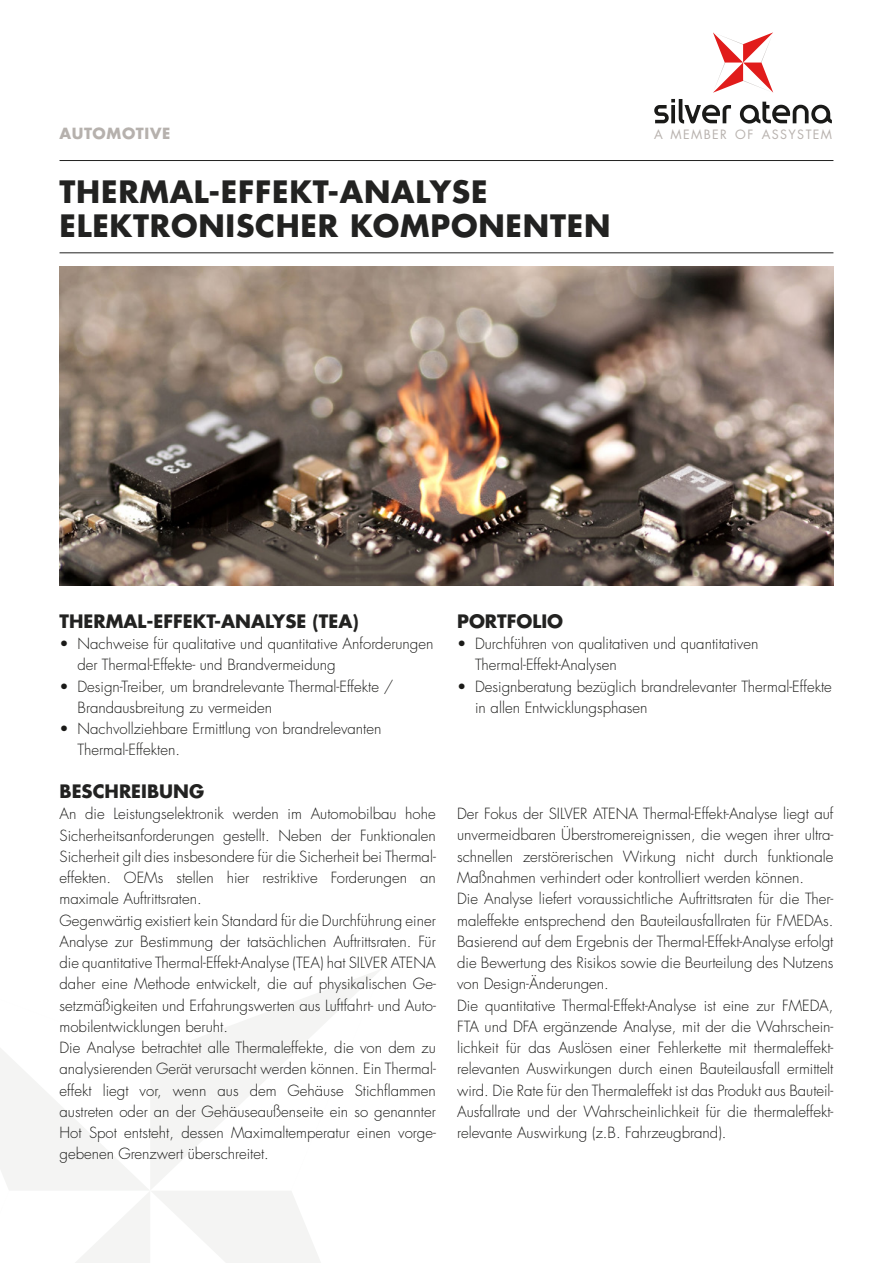
<style>
.page{position:relative;width:893px;height:1263px;background:#fff}
.page>*{position:absolute;margin:0;border:0;box-sizing:border-box;transform-origin:0 0}
.t1{font:700 30px/34.5px "Futura LT Pro";letter-spacing:.025em;color:#222221}
.t2{font:700 18px "Futura Std";color:#222221}
.t3{font:300 15px/21.3px "Futura LT Pro";color:#1a1a18}
.t4{font:700 15px "Futura LT Pro";letter-spacing:.05em;color:#b6b1ad}
.t5{font:12.45px "Futura Std";letter-spacing:.11em;color:#b8b2ae}
</style>
<div class="page">
<svg style="left:0;top:970px;width:380px;height:293px"></svg>
<img style="left:60px;top:266px;width:773px;height:319px">
<hr style="left:60px;top:160px;width:773px;height:1px;background:#222221">
<hr style="left:60px;top:253px;width:773px;height:1px;background:#222221">
<svg style="left:713px;top:32px;width:60px;height:61px"></svg>
<svg style="left:654px;top:99px;width:77px;height:25px"></svg>
<svg style="left:740px;top:102px;width:92px;height:22px"></svg>
<p class="t4" style="left:60px;top:122px;width:112px">AUTOMOTIVE</p>
<h1 class="t1" style="left:60px;top:173px;width:552px">THERMAL-EFFEKT-ANALYSE<br>ELEKTRONISCHER KOMPONENTEN</h1>
<p class="t5" style="left:654px;top:126px;width:179px">A MEMBER OF ASSYSTEM</p>
<p class="t2" style="left:60px;top:609px;width:301px">THERMAL-EFFEKT-ANALYSE (TEA)</p>
<p class="t3" style="left:78px;top:633px;width:357px;text-indent:-18px">• Nachweise für qualitative und quantitative Anforderungen der Thermal-Effekte- und Brandvermeidung</p>
<p class="t3" style="left:78px;top:676px;width:317px;text-indent:-18px">• Design-Treiber, um brandrelevante Thermal-Effekte /<br>Brandausbreitung zu vermeiden</p>
<p class="t3" style="left:78px;top:718px;width:305px;text-indent:-18px">• Nachvollziehbare Ermittlung von brandrelevanten<br>Thermal-Effekten.</p>
<p class="t2" style="left:60px;top:779px;width:146px">BESCHREIBUNG</p>
<p class="t3" style="left:60px;top:803px;width:378px">An die Leistungselektronik werden im Automobilbau hohe Sicherheitsanforderungen gestellt. Neben der Funktionalen Sicherheit gilt dies insbesondere für die Sicherheit bei Thermal&shy;effekten. OEMs stellen hier restriktive Forderungen an maximale Auftrittsraten.<br>Gegenwärtig existiert kein Standard für die Durchführung einer Analyse zur Bestimmung der tatsächlichen Auftrittsraten. Für die quantitative Thermal-Effekt-Analyse (TEA) hat SILVER ATENA daher eine Methode entwickelt, die auf physikalischen Ge&shy;setzmäßigkeiten und Erfahrungswerten aus Luftfahrt- und Auto&shy;mobilentwicklungen beruht.<br>Die Analyse betrachtet alle Thermaleffekte, die von dem zu analysierenden Gerät verursacht werden können. Ein Thermal&shy;effekt liegt vor, wenn aus dem Gehäuse Stichflammen austreten oder an der Gehäuseaußenseite ein so genannter Hot Spot entsteht, dessen Maximaltemperatur einen vorge&shy;gebenen Grenzwert überschreitet.</p>
<p class="t2" style="left:457px;top:609px;width:108px">PORTFOLIO</p>
<p class="t3" style="left:475px;top:633px;width:285px;text-indent:-18px">• Durchführen von qualitativen und quantitativen<br>Thermal-Effekt-Analysen</p>
<p class="t3" style="left:475px;top:676px;width:358px;text-indent:-18px">• Designberatung bezüglich brandrelevanter Thermal-Effekte in allen Entwicklungsphasen</p>
<p class="t3" style="left:457px;top:803px;width:378px">Der Fokus der SILVER ATENA Thermal-Effekt-Analyse liegt auf unvermeidbaren Überstromereignissen, die wegen ihrer ultra&shy;schnellen zerstörerischen Wirkung nicht durch funktionale Maßnahmen verhindert oder kontrolliert werden können.<br>Die Analyse liefert voraussichtliche Auftrittsraten für die Ther&shy;maleffekte entsprechend den Bauteilausfallraten für FMEDAs.<br>Basierend auf dem Ergebnis der Thermal-Effekt-Analyse erfolgt die Bewertung des Risikos sowie die Beurteilung des Nutzens von Design-Änderungen.<br>Die quantitative Thermal-Effekt-Analyse ist eine zur FMEDA, FTA und DFA ergänzende Analyse, mit der die Wahrschein&shy;lichkeit für das Auslösen einer Fehlerkette mit thermaleffekt&shy;relevanten Auswirkungen durch einen Bauteilausfall ermittelt wird. Die Rate für den Thermaleffekt ist das Produkt aus Bauteil-Ausfallrate und der Wahrscheinlichkeit für die thermaleffekt&shy;relevante Auswirkung (z.B. Fahrzeugbrand).</p>
</div>
